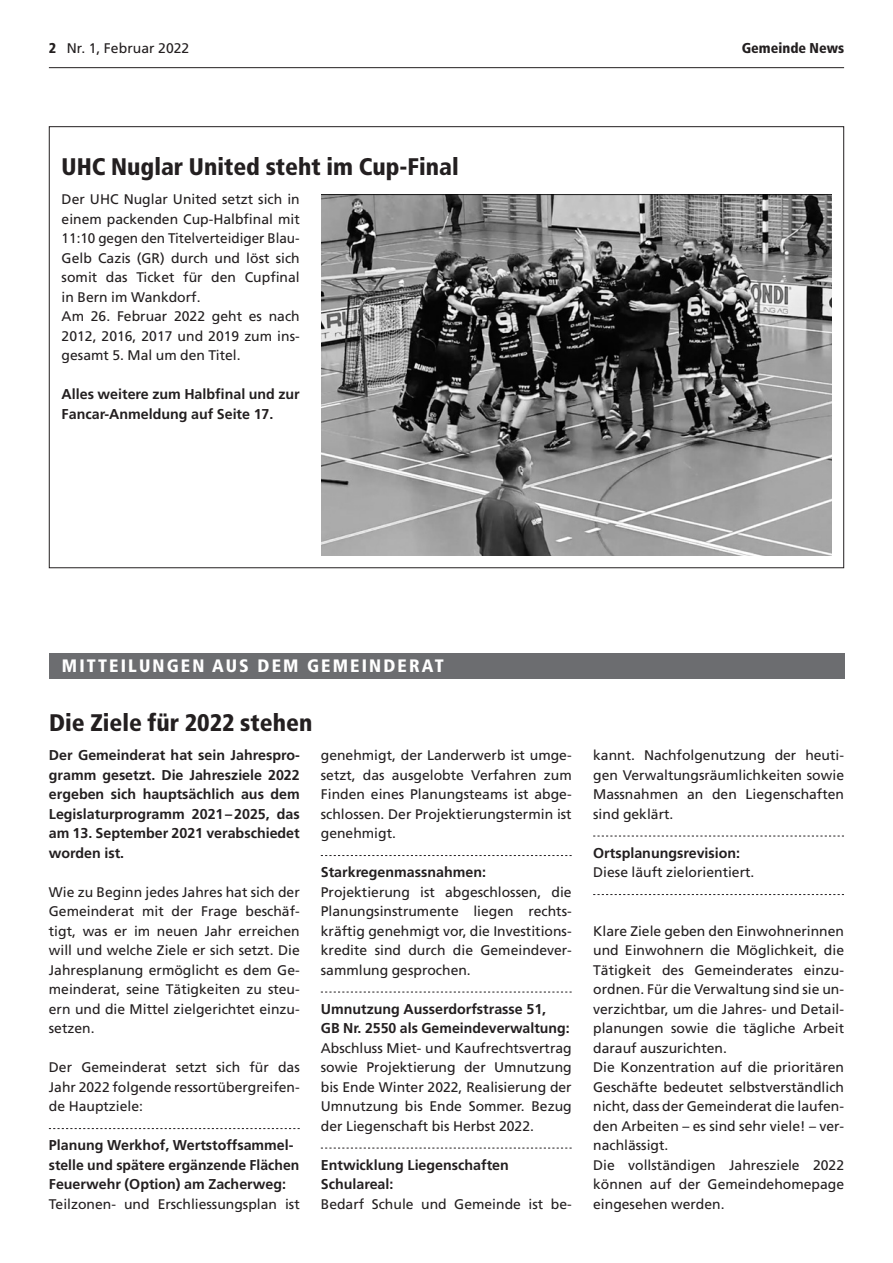
<style>
.page{position:relative;width:893px;height:1263px;background:#fff}
.page>*{position:absolute;margin:0;border:0;box-sizing:border-box;transform-origin:0 0}
.t1{font:900 condensed 24px "Frutiger LT";color:#231f20}
.t2{font:900 condensed 18px "Frutiger LT";letter-spacing:.12em;color:#fff}
.t3{font:700 14.25px/19.5px "Frutiger LT";color:#231f20}
.t4{font:900 condensed 14.25px "Frutiger LT";color:#231f20}
.t5{font:13.95px/19.5px "Frutiger LT";color:#231f20;text-align:justify}
.s1{font-weight:900;font-stretch:condensed;font-size:14.25px}
</style>
<div class="page">
<hr style="left:49px;top:67px;width:795px;height:1px;background:#231f20">
<div style="left:49px;top:653px;width:795px;height:25px;background:#6c6d70"></div>
<svg style="left:49px;top:1128px;width:251px;height:1px"></svg>
<svg style="left:321px;top:855px;width:251px;height:1px"></svg>
<svg style="left:321px;top:992px;width:251px;height:1px"></svg>
<svg style="left:321px;top:1148px;width:251px;height:1px"></svg>
<svg style="left:593px;top:836px;width:251px;height:1px"></svg>
<svg style="left:593px;top:894px;width:251px;height:1px"></svg>
<img style="left:321px;top:195px;width:510px;height:360px">
<p class="t5" style="left:49px;top:39px;width:142px"><span class="s1">2</span> Nr. 1, Februar 2022</p>
<p class="t4" style="left:742px;top:40px;width:104px">Gemeinde News</p>
<h1 class="t1" style="left:62px;top:152px;width:399px">UHC Nuglar United steht im Cup-Final</h1>
<p class="t5" style="left:62px;top:190px;width:240px;text-align:left">Der UHC Nuglar United setzt sich in einem packenden Cup-Halbfinal mit<br>11:10 gegen den Titelverteidiger Blau-<br>Gelb Cazis (GR) durch und löst sich somit das Ticket für den Cupfinal in Bern im Wankdorf.<br>Am 26. Februar 2022 geht es nach<br>2012, 2016, 2017 und 2019 zum ins&shy;gesamt 5. Mal um den Titel.</p>
<p class="t3" style="left:62px;top:385px;width:240px">Alles weitere zum Halbfinal und zur<br>Fancar-Anmeldung auf Seite 17.</p>
<p class="t2" style="left:62px;top:654px;width:383px">MITTEILUNGEN AUS DEM GEMEINDERAT</p>
<h1 class="t1" style="left:49px;top:708px;width:265px">Die Ziele für 2022 stehen</h1>
<p class="t3" style="left:49px;top:745px;width:252px;text-align:justify">Der Gemeinderat hat sein Jahrespro&shy;gramm gesetzt. Die Jahresziele 2022 ergeben sich hauptsächlich aus dem Legislaturprogramm 2021–2025, das am 13. September 2021 verabschiedet worden ist.</p>
<p class="t5" style="left:49px;top:882px;width:252px">Wie zu Beginn jedes Jahres hat sich der Gemeinderat mit der Frage beschäf&shy;tigt, was er im neuen Jahr erreichen will und welche Ziele er sich setzt. Die Jahresplanung ermöglicht es dem Ge&shy;meinderat, seine Tätigkeiten zu steu&shy;ern und die Mittel zielgerichtet einzu&shy;setzen.</p>
<p class="t5" style="left:49px;top:1058px;width:252px">Der Gemeinderat setzt sich für das Jahr 2022 folgende ressortübergreifen&shy;de Hauptziele:</p>
<p class="t3" style="left:49px;top:1135px;width:252px">Planung Werkhof, Wertstoffsammel&shy;stelle und spätere ergänzende Flächen<br>Feuerwehr (Option) am Zacherweg:</p>
<p class="t5" style="left:49px;top:1194px;width:252px">Teilzonen- und Erschliessungsplan ist</p>
<p class="t5" style="left:321px;top:746px;width:252px">genehmigt, der Landerwerb ist umge&shy;setzt, das ausgelobte Verfahren zum Finden eines Planungsteams ist abge&shy;schlossen. Der Projektierungstermin ist genehmigt.</p>
<p class="t3" style="left:321px;top:862px;width:167px">Starkregenmassnahmen:</p>
<p class="t5" style="left:321px;top:882px;width:252px">Projektierung ist abgeschlossen, die Planungsinstrumente liegen rechts&shy;kräftig genehmigt vor, die Investitions&shy;kredite sind durch die Gemeindever&shy;sammlung gesprochen.</p>
<p class="t3" style="left:321px;top:999px;width:250px">Umnutzung Ausserdorfstrasse 51,<br>GB Nr. 2550 als Gemeindeverwaltung:</p>
<p class="t5" style="left:321px;top:1038px;width:252px">Abschluss Miet- und Kaufrechtsvertrag sowie Projektierung der Umnutzung bis Ende Winter 2022, Realisierung der Umnutzung bis Ende Sommer. Bezug der Liegenschaft bis Herbst 2022.</p>
<p class="t3" style="left:321px;top:1155px;width:190px">Entwicklung Liegenschaften<br>Schulareal:</p>
<p class="t5" style="left:321px;top:1194px;width:252px">Bedarf Schule und Gemeinde ist be-</p>
<p class="t5" style="left:593px;top:746px;width:252px">kannt. Nachfolgenutzung der heuti&shy;gen Verwaltungsräumlichkeiten sowie Massnahmen an den Liegenschaften sind geklärt.</p>
<p class="t3" style="left:593px;top:843px;width:149px">Ortsplanungsrevision:</p>
<p class="t5" style="left:593px;top:863px;width:163px">Diese läuft zielorientiert.</p>
<p class="t5" style="left:593px;top:921px;width:252px;text-align:left">Klare Ziele geben den Einwohnerinnen und Einwohnern die Möglichkeit, die Tätigkeit des Gemeinderates einzu&shy;ordnen. Für die Verwaltung sind sie un&shy;verzichtbar, um die Jahres- und Detail&shy;planungen sowie die tägliche Arbeit darauf auszurichten.<br>Die Konzentration auf die prioritären Geschäfte bedeutet selbstverständlich nicht, dass der Gemeinderat die laufen&shy;den Arbeiten – es sind sehr viele! – ver&shy;nachlässigt.<br>Die vollständigen Jahresziele 2022 können auf der Gemeindehomepage eingesehen werden.</p>
</div>
